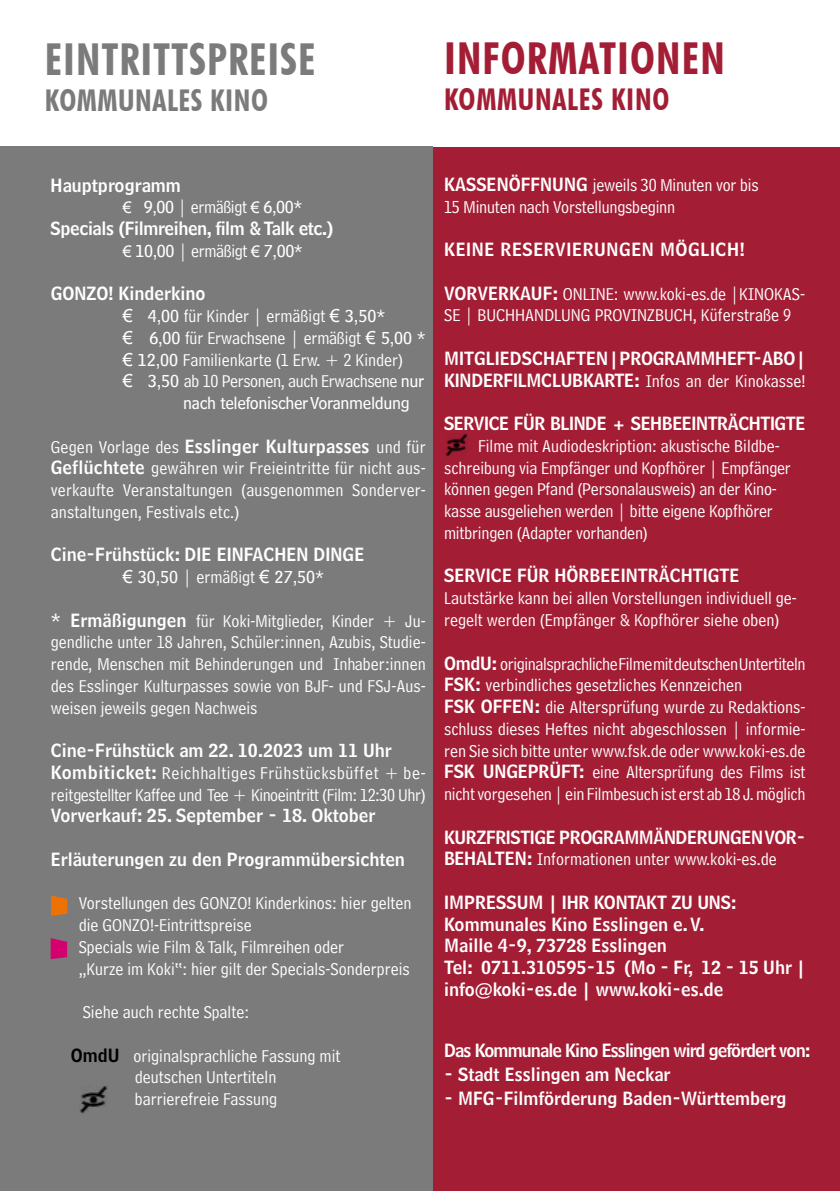
<style>
.page{position:relative;width:840px;height:1191px;background:#fff}
.page>*{position:absolute;margin:0;border:0;box-sizing:border-box;transform-origin:0 0}
.t1{font:700 condensed 44px "Futura BT";letter-spacing:.02em;color:#7c7b7b}
.t2{font:700 condensed 44px "Futura BT";letter-spacing:.025em;color:#a31e35}
.t3{font:700 condensed 30px "Futura BT";letter-spacing:.025em;color:#a31e35}
.t4{font:700 condensed 30px "Futura BT";letter-spacing:.02em;color:#7c7b7b}
.t5{font:18px/21.8px "Bell Centennial Std Address";color:#fff}
.t6{font:18px/21.8px "Bell Centennial Std Name Num";color:#fff}
.t7{font:18px/21.8px "Bell Centennial Std Address";letter-spacing:-.025em;color:#fff}
.t8{font:18px "Bell Centennial Std Sub Capt";letter-spacing:-.02em;color:#fff}
.t9{font:18px "Bell Centennial Std Name Num";letter-spacing:-.025em;color:#fff}
.t10{font:18px "Bell Centennial Std Name Num";letter-spacing:-.05em;color:#fff}
.t11{font:18px "Bell Centennial Std Name Num";letter-spacing:-.02em;color:#fff}
.t12{font:18px "Bell Centennial Std Name Num";letter-spacing:.03em;color:#fff}
.s1{font-family:"Arial";font-size:16px}
.s2{font-family:"Bell Centennial Std Address"}
.s3{font-family:"Arial"}
.s4{font-family:"Bell Centennial Std Sub Capt"}
.s5{font-family:"Bell Centennial Std Name Num"}
.s6{font-family:"Bell Centennial Std Name Num";color:#000}
</style>
<div class="page">
<div style="left:431px;top:147px;width:408px;height:1044px;background:#a31e35"></div>
<div style="left:0;top:147px;width:432px;height:1044px;background:#7c7b7b"></div>
<svg style="left:51px;top:895px;width:16px;height:20px"></svg>
<svg style="left:51px;top:938px;width:16px;height:21px"></svg>
<img style="left:445px;top:434px;width:22px;height:22px">
<img style="left:80px;top:1086px;width:28px;height:27px">
<h1 class="t1" style="left:45px;top:33px;width:272px">EINTRITTSPREISE</h1>
<h2 class="t4" style="left:45px;top:82px;width:224px">KOMMUNALES KINO</h2>
<h1 class="t2" style="left:444px;top:31px;width:282px">INFORMATIONEN</h1>
<h2 class="t3" style="left:444px;top:81px;width:226px">KOMMUNALES KINO</h2>
<p class="t6" style="left:51px;top:174px;width:132px">Hauptprogramm</p>
<p class="t8" style="left:123px;top:196px;width:181px"><span class="s1">€</span> 9,00 <span class="s2">| ermäßigt</span> <span class="s1">€</span> 6,00*</p>
<p class="t11" style="left:51px;top:217px;width:284px">Specials (Filmreihen, film &amp; Talk etc.)</p>
<p class="t8" style="left:123px;top:240px;width:182px"><span class="s1">€</span> 10,00 <span class="s2">| ermäßigt</span> <span class="s1">€</span> 7,00*</p>
<p class="t6" style="left:51px;top:283px;width:156px">GONZO! Kinderkino</p>
<p class="t5" style="left:123px;top:305px;width:304px"><span class="s3">€</span> <span class="s4">4,00</span> für Kinder | ermäßigt <span class="s3">€</span> <span class="s4">3,50*<br></span><span class="s3">€</span> <span class="s4">6,00</span> für Erwachsene | ermäßigt <span class="s3">€</span> <span class="s4">5,00 * </span><span class="s3">€</span> <span class="s4">12,00</span> Familienkarte (1 Erw. + 2 Kinder)<br><span class="s3">€</span> <span class="s4">3,50</span> ab 10 Personen, auch Erwachsene <span class="s4">nur</span></p>
<p class="t8" style="left:183px;top:392px;width:228px">nach telefonischer Voranmeldung</p>
<p class="t5" style="left:51px;top:436px;width:376px;text-align:justify">Gegen Vorlage des <span class="s5">Esslinger Kulturpasses</span> und für <span class="s5">Geflüchtete</span> gewähren wir Freieintritte für nicht aus&shy;verkaufte Veranstaltungen (ausgenommen Sonderver&shy;anstaltungen, Festivals etc.)</p>
<p class="t6" style="left:51px;top:544px;width:315px">Cine-Frühstück: DIE EINFACHEN DINGE</p>
<p class="t8" style="left:123px;top:566px;width:203px"><span class="s3">€</span> 30,50 <span class="s2">| ermäßigt</span> <span class="s3">€</span> 27,50*</p>
<p class="t5" style="left:51px;top:610px;width:376px;text-align:justify"><span class="s5">* Ermäßigungen</span> für Koki-Mitglieder, Kinder + Ju&shy;gendliche unter 18 Jahren, Schüler:innen, Azubis, Studie&shy;rende, Menschen mit Behinderungen und Inhaber:innen des Esslinger Kulturpasses sowie von BJF- und FSJ-Aus&shy;weisen jeweils gegen Nachweis</p>
<p class="t6" style="left:51px;top:739px;width:342px">Cine-Frühstück am 22. 10.2023 um 11 Uhr</p>
<p class="t7" style="left:51px;top:762px;width:376px"><span class="s5">Kombiticket:</span> Reichhaltiges Frühstücksbüffet + be&shy;reitgestellter Kaffee und Tee + Kinoeintritt (Film: 12:30 Uhr)</p>
<p class="t6" style="left:51px;top:804px;width:326px">Vorverkauf: 25. September - 18. Oktober</p>
<p class="t6" style="left:51px;top:848px;width:355px">Erläuterungen zu den Programmübersichten</p>
<p class="t5" style="left:79px;top:892px;width:334px">Vorstellungen des GONZO! Kinderkinos: hier gelten die GONZO!-Eintrittspreise<br>Specials wie Film &amp; Talk, Filmreihen oder<br>„Kurze im Koki“: hier gilt der Specials-Sonderpreis</p>
<p class="t5" style="left:83px;top:1001px;width:168px">Siehe auch rechte Spalte:</p>
<p class="t5" style="left:71px;top:1044px;width:271px;text-align:center"><span class="s6">OmdU</span> originalsprachliche Fassung mit deutschen Untertiteln<br>barrierefreie Fassung</p>
<p class="t5" style="left:444px;top:174px;width:316px"><span class="s5">KASSENÖFFNUNG</span> jeweils 30 Minuten vor bis<br>15 Minuten nach Vorstellungsbeginn</p>
<p class="t12" style="left:444px;top:238px;width:302px">KEINE RESERVIERUNGEN MÖGLICH!</p>
<p class="t5" style="left:444px;top:283px;width:362px"><span class="s5">VORVERKAUF:</span> ONLINE: www.koki-es.de |KINOKAS-<br>SE | BUCHHANDLUNG PROVINZBUCH, Küferstraße 9</p>
<p class="t6" style="left:444px;top:347px;width:363px">MITGLIEDSCHAFTEN | PROGRAMMHEFT-ABO |<br>KINDERFILMCLUBKARTE: <span class="s2">Infos an der Kinokasse!</span></p>
<p class="t9" style="left:444px;top:412px;width:362px">SERVICE FÜR BLINDE + SEHBEEINTRÄCHTIGTE</p>
<p class="t5" style="left:444px;top:435px;width:348px;text-indent:34px">Filme mit Audiodeskription: akustische Bildbe&shy;schreibung via Empfänger und Kopfhörer | Empfänger können gegen Pfand (Personalausweis) an der Kino&shy;kasse ausgeliehen werden | bitte eigene Kopfhörer mitbringen (Adapter vorhanden)</p>
<p class="t6" style="left:444px;top:565px;width:297px">SERVICE FÜR HÖRBEEINTRÄCHTIGTE</p>
<p class="t5" style="left:444px;top:587px;width:354px">Lautstärke kann bei allen Vorstellungen individuell ge&shy;regelt werden (Empfänger &amp; Kopfhörer siehe oben)</p>
<p class="t5" style="left:444px;top:652px;width:363px"><span class="s5">OmdU:</span> originalsprachliche Filme mit deutschen Untertiteln <span class="s5">FSK:</span> verbindliches gesetzliches Kennzeichen<br><span class="s5">FSK OFFEN:</span> die Altersprüfung wurde zu Redaktions&shy;schluss dieses Heftes nicht abgeschlossen | informie&shy;ren Sie sich bitte unter www.fsk.de oder www.koki-es.de <span class="s5">FSK UNGEPRÜFT:</span> eine Altersprüfung des Films ist nicht vorgesehen | ein Filmbesuch ist erst ab 18 J. möglich</p>
<p class="t9" style="left:444px;top:825px;width:363px">KURZFRISTIGE PROGRAMMÄNDERUNGEN VOR-</p>
<p class="t5" style="left:444px;top:848px;width:334px"><span class="s5">BEHALTEN:</span> Informationen unter www.koki-es.de</p>
<p class="t6" style="left:444px;top:891px;width:362px">IMPRESSUM | IHR KONTAKT ZU UNS:<br>Kommunales Kino Esslingen e. V.<br>Maille 4-9, 73728 Esslingen<br>Tel: 0711.310595-15 (Mo - Fr, 12 - 15 Uhr | info@koki-es.de | www.koki-es.de</p>
<p class="t10" style="left:444px;top:1038px;width:368px">Das Kommunale Kino Esslingen wird gefördert von:</p>
<p class="t6" style="left:444px;top:1063px;width:228px">- Stadt Esslingen am Neckar</p>
<p class="t6" style="left:444px;top:1086px;width:343px">- MFG-Filmförderung Baden-Württemberg</p>
<p class="t6" style="left:445px;top:1042px;width:182px">Kinder: € 4,00 <span class="s2">|</span> € 3,50</p>
<p class="t5" style="left:445px;top:1065px;width:208px">für Mitglieder im Ki derfilmclub</p>
<p class="t6" style="left:445px;top:1086px;width:288px">Erwachsene: € 6,00 <span class="s2">| ermäßigt</span> € 5,00</p>
</div>
